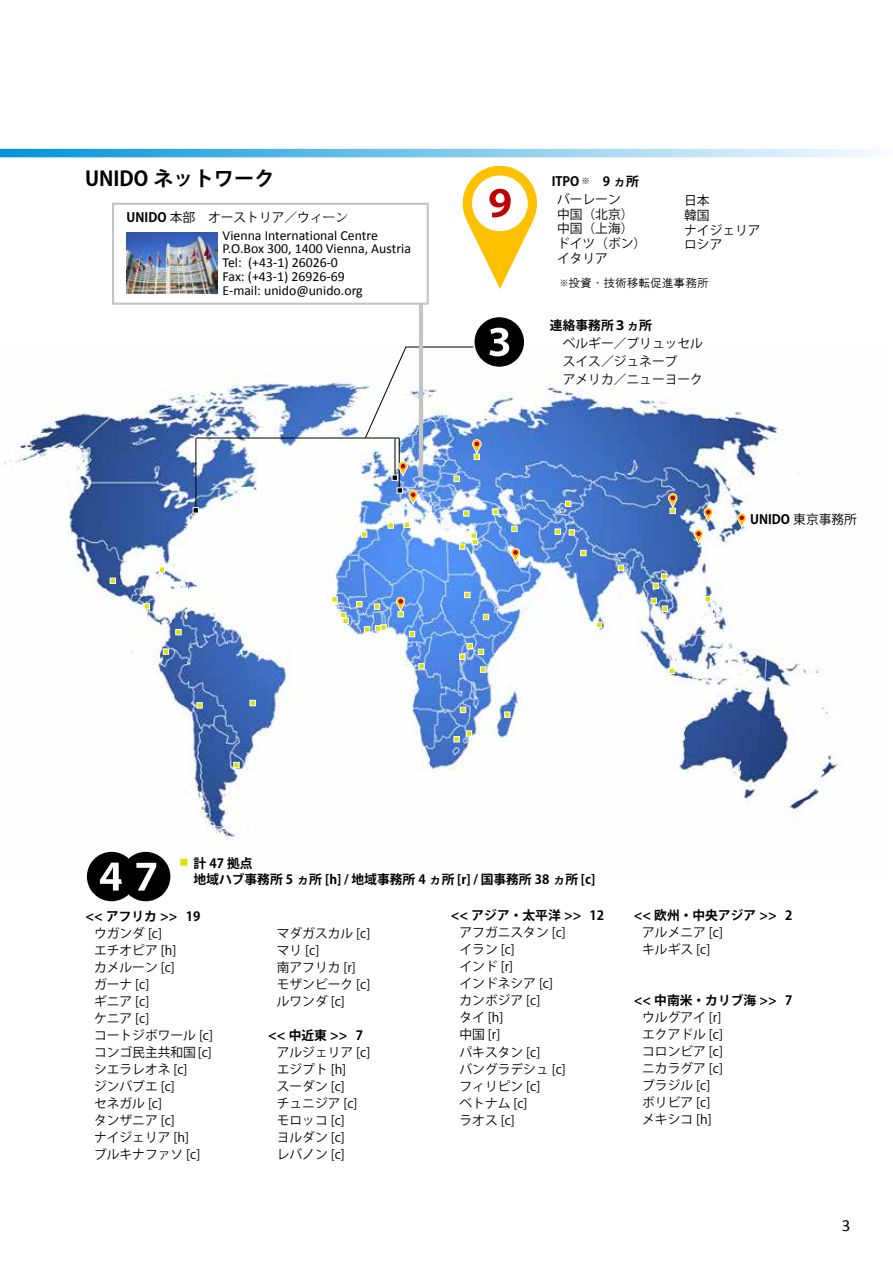
<style>
.page{position:relative;width:893px;height:1263px;background:#fff}
.page>*{position:absolute;margin:0;border:0;box-sizing:border-box;transform-origin:0 0}
.t1{font:53.1px "Koz Go Pr 6 N";color:#000}
.t2{font:53.1px "Koz Go Pr 6 N";color:#fff}
.t3{font:700 20.25px "Koz Go Pr 6 N";color:#000}
.t4{font:16.95px "Calibri";color:#000}
.t5{font:13.8px/13.8px "Calibri";color:#000}
.t6{font:12.75px/17px "Koz Go Pr 6 N";color:#000}
.t7{font:700 12.75px/15.9px "Koz Go Pr 6 N";color:#000}
.t8{font:11.7px "HGP Gothic M";color:#000}
.s1{font-weight:700}
.s2{font-family:"Koz Min Pr 6 N"}
.s3{font-size:8.55px}
.s4{font-weight:400}
</style>
<div class="page">
<img style="left:4px;top:346px;width:834px;height:521px">
<svg style="left:374px;top:604px;width:6px;height:5px"></svg>
<svg style="left:409px;top:631px;width:6px;height:6px"></svg>
<svg style="left:419px;top:663px;width:5px;height:6px"></svg>
<svg style="left:483px;top:614px;width:6px;height:6px"></svg>
<svg style="left:388px;top:523px;width:6px;height:5px"></svg>
<svg style="left:459px;top:544px;width:6px;height:5px"></svg>
<svg style="left:361px;top:532px;width:6px;height:5px"></svg>
<svg style="left:464px;top:592px;width:6px;height:6px"></svg>
<svg style="left:404px;top:522px;width:6px;height:6px"></svg>
<svg style="left:471px;top:533px;width:7px;height:12px"></svg>
<svg style="left:555px;top:529px;width:6px;height:5px"></svg>
<svg style="left:618px;top:565px;width:6px;height:5px"></svg>
<svg style="left:580px;top:550px;width:6px;height:6px"></svg>
<svg style="left:669px;top:668px;width:6px;height:6px"></svg>
<svg style="left:512px;top:526px;width:5px;height:6px"></svg>
<svg style="left:493px;top:509px;width:5px;height:6px"></svg>
<svg style="left:565px;top:501px;width:6px;height:6px"></svg>
<svg style="left:454px;top:476px;width:5px;height:6px"></svg>
<svg style="left:463px;top:511px;width:6px;height:5px"></svg>
<svg style="left:569px;top:530px;width:6px;height:5px"></svg>
<svg style="left:705px;top:596px;width:6px;height:6px"></svg>
<svg style="left:651px;top:598px;width:17px;height:13px"></svg>
<svg style="left:653px;top:574px;width:14px;height:14px"></svg>
<svg style="left:596px;top:622px;width:6px;height:6px"></svg>
<svg style="left:478px;top:649px;width:6px;height:6px"></svg>
<svg style="left:504px;top:712px;width:6px;height:5px"></svg>
<svg style="left:356px;top:601px;width:6px;height:6px"></svg>
<svg style="left:466px;top:731px;width:6px;height:5px"></svg>
<svg style="left:332px;top:597px;width:5px;height:5px"></svg>
<svg style="left:234px;top:762px;width:5px;height:6px"></svg>
<svg style="left:144px;top:603px;width:6px;height:6px"></svg>
<svg style="left:110px;top:578px;width:6px;height:6px"></svg>
<svg style="left:163px;top:649px;width:6px;height:5px"></svg>
<svg style="left:159px;top:567px;width:6px;height:5px"></svg>
<svg style="left:176px;top:629px;width:5px;height:6px"></svg>
<svg style="left:250px;top:700px;width:5px;height:6px"></svg>
<svg style="left:197px;top:702px;width:5px;height:6px"></svg>
<svg style="left:340px;top:612px;width:9px;height:12px"></svg>
<svg style="left:454px;top:736px;width:5px;height:6px"></svg>
<svg style="left:459px;top:643px;width:13px;height:17px"></svg>
<svg style="left:480px;top:667px;width:6px;height:5px"></svg>
<svg style="left:364px;top:625px;width:22px;height:7px"></svg>
<svg style="left:460px;top:707px;width:6px;height:6px"></svg>
<hr style="left:395px;top:438px;width:1px;height:37px;background:#000">
<hr style="left:399px;top:438px;width:1px;height:52px;background:#000">
<hr style="left:196px;top:439px;width:1px;height:71px;background:#000">
<hr style="left:196px;top:438px;width:203px;height:1px;background:#000">
<hr style="left:405px;top:347px;width:68px;height:1px;background:#000">
<svg style="left:193px;top:507px;width:6px;height:6px"></svg>
<svg style="left:365px;top:346px;width:41px;height:92px"></svg>
<svg style="left:473px;top:441px;width:8px;height:19px"></svg>
<svg style="left:392px;top:463px;width:32px;height:42px"></svg>
<div style="left:512px;top:549px;width:7px;height:7px;border:1px solid #ffc000;border-radius:50%"></div>
<svg style="left:511px;top:550px;width:9px;height:12px"></svg>
<div style="left:396px;top:597px;width:9px;height:9px;border:1px solid #fff;border-radius:50%"></div>
<svg style="left:396px;top:598px;width:9px;height:19px"></svg>
<div style="left:694px;top:529px;width:9px;height:9px;border:1px solid #fff;border-radius:50%"></div>
<svg style="left:694px;top:531px;width:9px;height:12px"></svg>
<div style="left:668px;top:494px;width:9px;height:8px;border:1px solid #fff;border-radius:50%"></div>
<svg style="left:669px;top:495px;width:8px;height:19px"></svg>
<div style="left:737px;top:513px;width:9px;height:9px;border:1px solid #fff;border-radius:50%"></div>
<div style="left:738px;top:514px;width:8px;height:8px;background:#ffc30e;border-radius:50%"></div>
<svg style="left:738px;top:515px;width:8px;height:13px"></svg>
<div style="left:704px;top:508px;width:9px;height:8px;border:1px solid #fff;border-radius:50%"></div>
<svg style="left:704px;top:509px;width:8px;height:13px"></svg>
<hr style="left:419px;top:297px;width:4px;height:180px;background:#c3c4c4">
<div style="left:180px;top:858px;width:8px;height:8px;background:#dfe200"></div>
<svg style="left:461px;top:164px;width:78px;height:79px"></svg>
<svg style="left:463px;top:215px;width:74px;height:74px"></svg>
<div style="left:463px;top:166px;width:74px;height:75px;background:#ffc000;border-radius:50%"></div>
<svg style="left:471px;top:175px;width:57px;height:57px"></svg>
<div style="left:471px;top:175px;width:58px;height:57px;border:1px solid #ffc000;border-radius:50%"></div>
<div style="left:478px;top:181px;width:44px;height:45px;background:#c00000;border-radius:50%"></div>
<svg style="left:0;top:149px;width:876px;height:8px;background:#7ac7eb"></svg>
<div style="left:115px;top:206px;width:312px;height:97px;background:#fff"></div>
<img style="left:127px;top:232px;width:91px;height:61px">
<div style="left:112px;top:203px;width:317px;height:102px;border:2px solid #c3c4c4"></div>
<h2 class="t3" style="left:85px;top:167px;width:191px">UNIDO ネットワーク</h2>
<p class="t6" style="left:127px;top:210px;width:223px"><span class="s1">UNIDO</span> 本部　オーストリア／ウィ<span class="s2">ーン</span></p>
<p class="t5" style="left:223px;top:228px;width:190px">Vienna International Centre<br>P.O.Box 300, 1400 Vienna, Austria<br>Tel: (+43-1) 26026-0<br>Fax: (+43-1) 26926-69<br>E-mail: unido@unido.org</p>
<h1 class="t2" style="left:473px;top:174px;width:55px">❾</h1>
<h1 class="t1" style="left:473px;top:313px;width:55px">❸</h1>
<p class="t7" style="left:557px;top:173px;width:83px;line-height:17.5px;text-indent:-5px">ITPO <span class="s3">※</span>　9 ヵ所<span class="s4">バーレーン</span></p>
<p class="t6" style="left:557px;top:207px;width:91px;line-height:14.9px">中国（北京）中国（上海）ドイツ（ボン）イタリア</p>
<p class="t6" style="left:684px;top:193px;width:78px;line-height:14.9px">日本<br>韓国<br>ナイジェリアロシア</p>
<p class="t8" style="left:560px;top:277px;width:150px"><span class="s3">※</span>投資・技術移転促進事務所</p>
<p class="t7" style="left:550px;top:318px;width:104px">連絡事務所３ヵ所</p>
<p class="t6" style="left:550px;top:335px;width:155px">　ベルギー／ブリュッセル</p>
<p class="t6" style="left:563px;top:353px;width:116px">スイス／ジュネーブ</p>
<p class="t6" style="left:550px;top:371px;width:155px">　アメリカ／ニューヨーク</p>
<p class="t7" style="left:750px;top:512px;width:108px">UNIDO <span class="s4">東京事務所</span></p>
<h1 class="t1" style="left:85px;top:847px;width:89px">❹❼</h1>
<p class="t7" style="left:193px;top:855px;width:403px">計 47 拠点<br>地域ハブ事務所 5 ヵ所 [h] / 地域事務所 4 ヵ所 [r] / 国事務所 38 ヵ所 [c]</p>
<p class="t7" style="left:85px;top:908px;width:116px">&lt;&lt; アフリカ &gt;&gt; 19</p>
<p class="t6" style="left:94px;top:925px;width:121px">ウガンダ [c]<br>エチオピア [h]<br>カメルーン [c]<br>ガーナ [c]<br>ギニア [c]<br>ケニア [c]<br>コートジボワール [c]コンゴ民主共和国 [c]シエラレオネ [c]<br>ジンバブエ [c]<br>セネガル [c]<br>タンザニア [c]<br>ナイジェリア [h]<br>ブルキナファソ [c]</p>
<p class="t6" style="left:277px;top:925px;width:95px">マダガスカル [c]マリ [c]<br>南アフリカ [r]モザンビーク [c]ルワンダ [c]</p>
<p class="t7" style="left:268px;top:1027px;width:96px">&lt;&lt; 中近東 &gt;&gt; 7</p>
<p class="t6" style="left:277px;top:1044px;width:95px">アルジェリア [c]エジプト [h]<br>スーダン [c]<br>チュニジア [c]モロッコ [c]<br>ヨルダン [c]<br>レバノン [c]</p>
<p class="t7" style="left:451px;top:908px;width:155px">&lt;&lt; アジア・太平洋 &gt;&gt; 12</p>
<p class="t6" style="left:459px;top:924px;width:108px">アフガニスタン [c]イラン [c]<br>インド [r]<br>インドネシア [c]カンボジア [c]<br>タイ [h]<br>中国 [r]<br>パキスタン [c]<br>バングラデシュ [c]フィリピン [c]<br>ベトナム [c]<br>ラオス [c]</p>
<p class="t7" style="left:634px;top:908px;width:160px">&lt;&lt; 欧州・中央アジア &gt;&gt; 2</p>
<p class="t6" style="left:642px;top:924px;width:82px">アルメニア [c]キルギス [c]</p>
<p class="t7" style="left:634px;top:993px;width:160px">&lt;&lt; 中南米・カリブ海 &gt;&gt; 7</p>
<p class="t6" style="left:642px;top:1009px;width:82px">ウルグアイ [r]エクアドル [c]コロンビア [c]ニカラグア [c]ブラジル [c]ボリビア [c]メキシコ [h]</p>
<h3 class="t4" style="left:842px;top:1215px;width:10px">3</h3>
</div>
